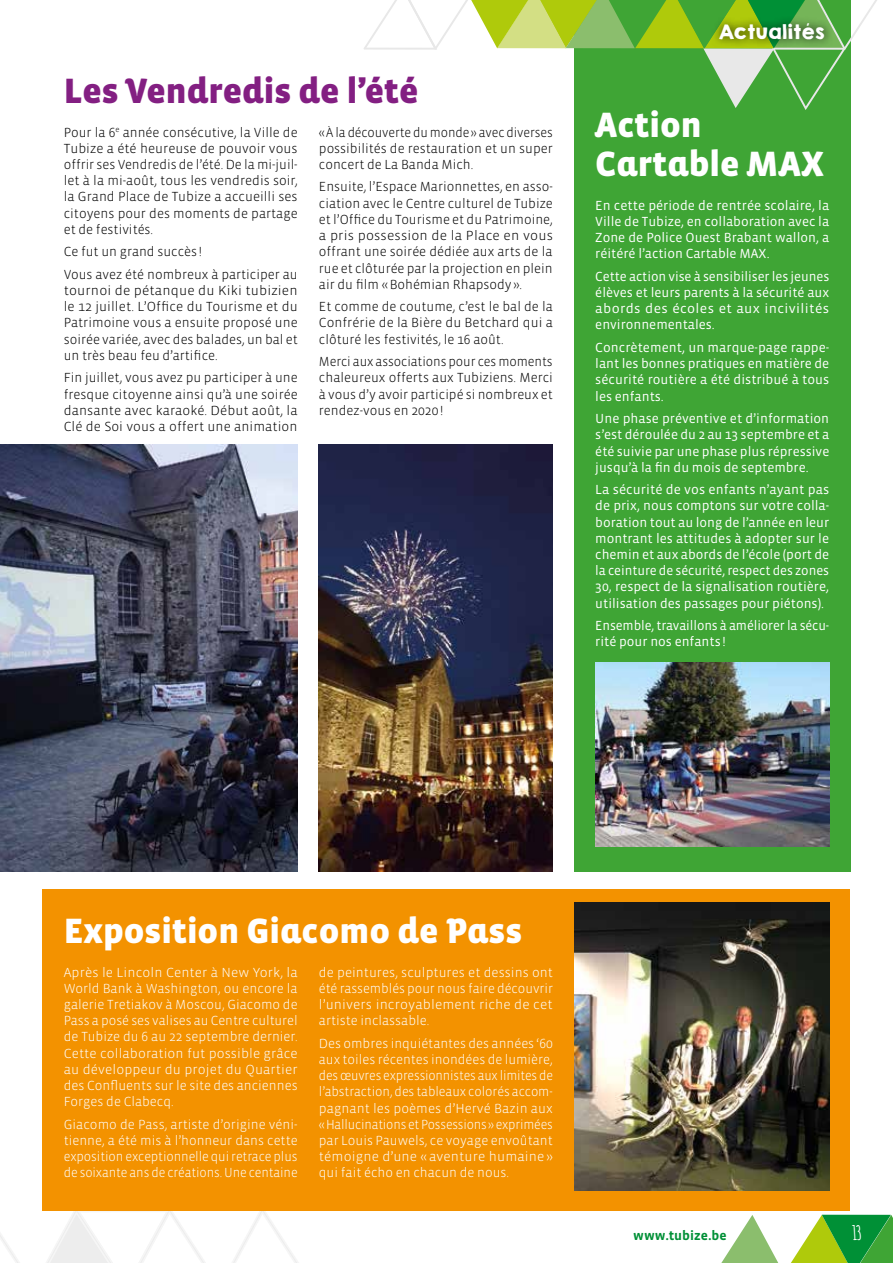
<style>
.page{position:relative;width:893px;height:1263px;background:#fff}
.page>*{position:absolute;margin:0;border:0;box-sizing:border-box;transform-origin:0 0}
.t1{font:900 36px/39px "Vista Sans Alt";color:#fff}
.t2{font:900 36px "Vista Sans Alt";color:#831f82}
.t3{font:700 19.5px "Amatic";color:#fff}
.t4{font:18px "KGHAPPY Solid";letter-spacing:-.05em;color:#fff}
.t5{font:300 13.5px/16.2px "Vista Sans";color:#000;text-align:justify}
.t6{font:300 13.5px/16.2px "Vista Sans";color:#fff;text-align:justify}
.t7{font:13.5px/16.2px "Vista Sans";color:#fff;text-align:justify}
.t8{font:300 13.5px/16.2px "Vista Sans";color:#000;text-align:justify;scale:1.05 1}
.t9{font:300 13.5px/16.2px "Vista Sans";color:#000;text-align:justify;scale:.96 1}
.t10{font:700 13.5px "Vista Sans";color:#009036}
</style>
<div class="page">
<div style="left:574px;top:0;width:276px;height:871px;background:#3fa535"></div>
<svg style="left:0;top:1205px;width:297px;height:58px"></svg>
<svg style="left:364px;top:0;width:513px;height:110px"></svg>
<svg style="left:721px;top:1215px;width:172px;height:48px"></svg>
<div style="left:710px;top:15px;width:124px;height:34px;background:#000;opacity:.75"></div>
<div style="left:43px;top:889px;width:807px;height:322px;background:#f39200"></div>
<img style="left:0;top:444px;width:298px;height:427px">
<img style="left:319px;top:444px;width:234px;height:427px">
<img style="left:595px;top:662px;width:234px;height:184px">
<img style="left:574px;top:903px;width:255px;height:288px">
<h1 class="t2" style="left:64px;top:73px;width:356px">Les Vendredis de l’été</h1>
<p class="t5" style="left:64px;top:124px;width:235px">Pour la 6<sup>e</sup> année consécutive, la Ville de Tubize a été heureuse de pouvoir vous offrir ses Vendredis de l’été. De la mi-juil&shy;let à la mi-août, tous les vendredis soir, la Grand Place de Tubize a accueilli ses citoyens pour des moments de partage et de festivités.</p>
<p class="t5" style="left:64px;top:241px;width:235px;line-height:22.5px">Ce fut un grand succès !<br>Vous avez été nombreux à participer au</p>
<p class="t8" style="left:64px;top:283px;width:224px">tournoi de pétanque du Kiki tubizien le 12 juillet. L’Office du Tourisme et du Patrimoine vous a ensuite proposé une soirée variée, avec des balades, un bal et un très beau feu d’artifice.</p>
<p class="t5" style="left:64px;top:370px;width:235px">Fin juillet, vous avez pu participer à une fresque citoyenne ainsi qu’à une soirée dansante avec karaoké. Début août, la Clé de Soi vous a offert une animation</p>
<p class="t9" style="left:319px;top:124px;width:245px">«À la découverte du monde» avec diverses possibilités de restauration et un super concert de La Banda Mich.</p>
<p class="t5" style="left:319px;top:179px;width:236px">Ensuite, l’Espace Marionnettes, en asso&shy;ciation avec le Centre culturel de Tubize et l’Office du Tourisme et du Patrimoine, a pris possession de la Place en vous offrant une soirée dédiée aux arts de la rue et clôturée par la projection en plein air du film «Bohémian Rhapsody».</p>
<p class="t5" style="left:319px;top:299px;width:236px">Et comme de coutume, c’est le bal de la Confrérie de la Bière du Betchard qui a clôturé les festivités, le 16 août.</p>
<p class="t5" style="left:319px;top:354px;width:235px">Merci aux associations pour ces moments chaleureux offerts aux Tubiziens. Merci à vous d’y avoir participé si nombreux et rendez-vous en 2020 !</p>
<h3 class="t4" style="left:718px;top:18px;width:109px">Actualités</h3>
<h1 class="t1" style="left:595px;top:106px;width:230px">Action<br>Cartable MAX</h1>
<p class="t7" style="left:595px;top:197px;width:235px">En cette période de rentrée scolaire, la Ville de Tubize, en collaboration avec la Zone de Police Ouest Brabant wallon, a réitéré l’action Cartable MAX.</p>
<p class="t7" style="left:595px;top:268px;width:236px">Cette action vise à sensibiliser les jeunes élèves et leurs parents à la sécurité aux abords des écoles et aux incivilités environnementales.</p>
<p class="t7" style="left:595px;top:340px;width:235px">Concrètement, un marque-page rappe&shy;lant les bonnes pratiques en matière de sécurité routière a été distribué à tous les enfants.</p>
<p class="t7" style="left:595px;top:411px;width:236px">Une phase préventive et d’information s’est déroulée du 2 au 13 septembre et a été suivie par une phase plus répressive jusqu’à la fin du mois de septembre.</p>
<p class="t7" style="left:595px;top:482px;width:235px">La sécurité de vos enfants n’ayant pas de prix, nous comptons sur votre colla&shy;boration tout au long de l’année en leur montrant les attitudes à adopter sur le chemin et aux abords de l’école (port de la ceinture de sécurité, respect des zones 30, respect de la signalisation routière, utilisation des passages pour piétons).</p>
<p class="t7" style="left:595px;top:618px;width:235px">Ensemble, travaillons à améliorer la sécu&shy;rité pour nos enfants !</p>
<h1 class="t1" style="left:64px;top:912px;width:460px">Exposition Giacomo de Pass</h1>
<p class="t6" style="left:64px;top:964px;width:235px">Après le Lincoln Center à New York, la World Bank à Washington, ou encore la galerie Tretiakov à Moscou, Giacomo de Pass a posé ses valises au Centre culturel de Tubize du 6 au 22 septembre dernier.<br>Cette collaboration fut possible grâce au développeur du projet du Quartier des Confluents sur le site des anciennes Forges de Clabecq.</p>
<p class="t6" style="left:64px;top:1116px;width:235px">Giacomo de Pass, artiste d’origine véni&shy;tienne, a été mis à l’honneur dans cette exposition exceptionnelle qui retrace plus de soixante ans de créations. Une centaine</p>
<p class="t6" style="left:319px;top:964px;width:236px">de peintures, sculptures et dessins ont été rassemblés pour nous faire découvrir l’univers incroyablement riche de cet artiste inclassable.</p>
<p class="t6" style="left:319px;top:1035px;width:236px">Des ombres inquiétantes des années ‘60 aux toiles récentes inondées de lumière, des œuvres expressionnistes aux limites de l’abstraction, des tableaux colorés accom&shy;pagnant les poèmes d’Hervé Bazin aux «Hallucinations et Possessions» exprimées par Louis Pauwels, ce voyage envoûtant témoigne d’une « aventure humaine » qui fait écho en chacun de nous.</p>
<p class="t10" style="left:633px;top:1228px;width:95px">www.tubize.be</p>
<h2 class="t3" style="left:852px;top:1219px;width:10px">13</h2>
</div>
